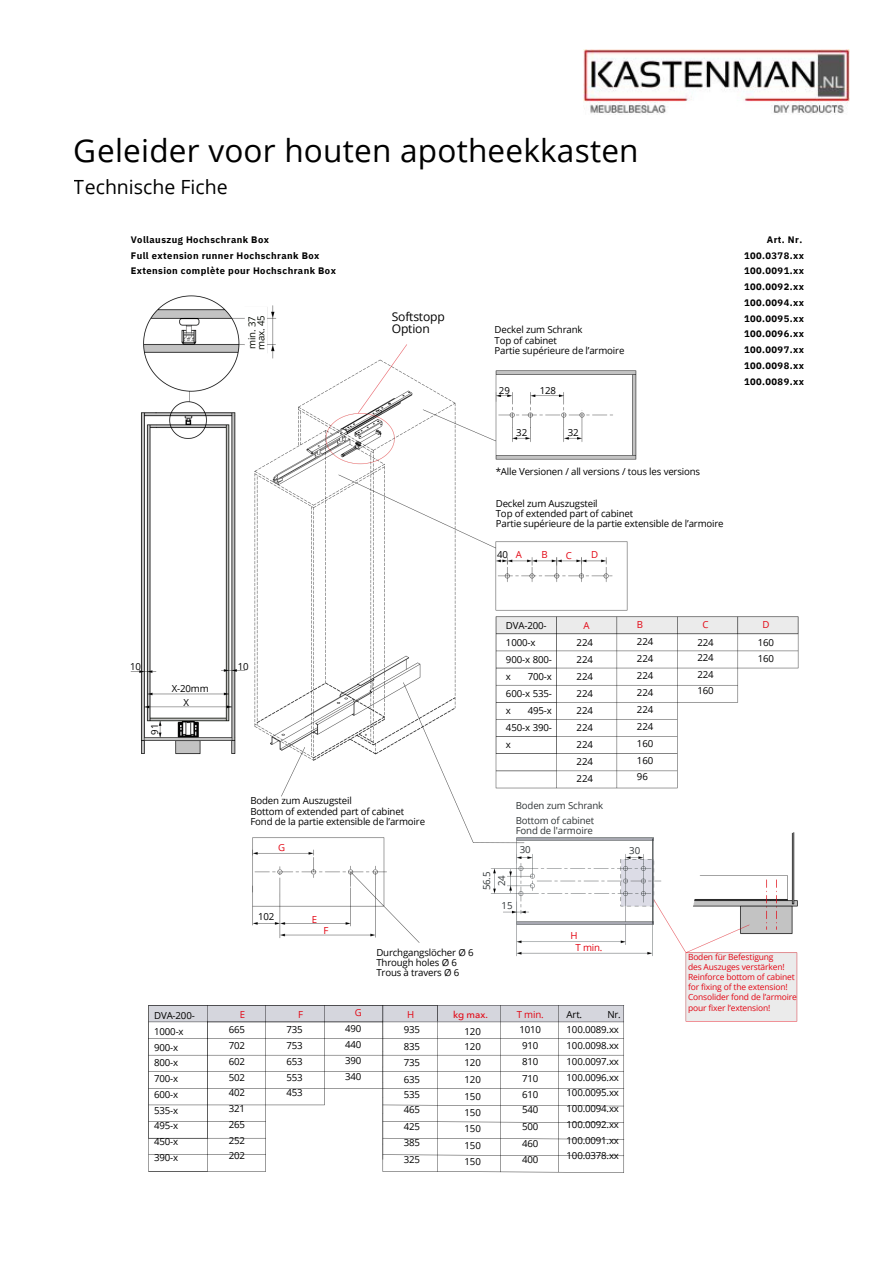
<style>
.page{position:relative;width:894px;height:1264px;background:#fff}
.page>*{position:absolute;margin:0;border:0;box-sizing:border-box;transform-origin:0 0}
.t1{font:31.5px "Open Sans";letter-spacing:.005em;color:#000}
.t2{font:19.5px "Open Sans";color:#000}
.t3{font:12.15px/12.5px "Open Sans";letter-spacing:-.015em;color:#000}
.t4{font:9.6px/15.8px "Open Sans";letter-spacing:-.015em;color:#000}
.t5{font:9.6px/14.7px "Open Sans";letter-spacing:-.015em;color:#313638}
.t6{font:9.6px/12.6px "Open Sans";letter-spacing:-.015em;color:#e30613}
.t7{font:9.6px/9px "Open Sans";letter-spacing:-.015em;color:#060a02}
.t8{font:500 9.6px "Avenir Next Arabic";color:#e30613}
.t9{font:700 9.45px/15.8px "IBM Plex Sans";letter-spacing:.045em;color:#000}
.t10{font:8.4px/10.2px "Open Sans";letter-spacing:-.015em;color:#e30613}
.s1{color:#e30613}
</style>
<div class="page">
<hr style="left:437px;top:1036px;width:1px;height:135px;background:#000">
<hr style="left:207px;top:1171px;width:59px;height:1px;background:#000">
<hr style="left:207px;top:1137px;width:59px;height:1px;background:#000">
<hr style="left:207px;top:1154px;width:59px;height:1px;background:#000">
<hr style="left:207px;top:1121px;width:59px;height:1px;background:#000">
<hr style="left:207px;top:1104px;width:117px;height:1px;background:#000">
<hr style="left:382px;top:1171px;width:242px;height:1px;background:#000">
<hr style="left:382px;top:1137px;width:242px;height:2px;background:#000">
<hr style="left:382px;top:1154px;width:242px;height:1px;background:#000">
<hr style="left:382px;top:1121px;width:241px;height:1px;background:#000">
<hr style="left:382px;top:1104px;width:241px;height:2px;background:#000">
<hr style="left:207px;top:1088px;width:417px;height:1px;background:#000">
<hr style="left:207px;top:1071px;width:416px;height:1px;background:#000">
<hr style="left:207px;top:1054px;width:416px;height:1px;background:#000">
<hr style="left:207px;top:1038px;width:416px;height:1px;background:#000">
<hr style="left:148px;top:1171px;width:59px;height:1px;background:#000">
<hr style="left:148px;top:1005px;width:1px;height:33px;background:#000">
<hr style="left:148px;top:1038px;width:59px;height:1px;background:#000">
<hr style="left:148px;top:1054px;width:59px;height:1px;background:#000">
<hr style="left:148px;top:1071px;width:59px;height:1px;background:#000">
<hr style="left:148px;top:1088px;width:59px;height:1px;background:#000">
<hr style="left:148px;top:1104px;width:59px;height:1px;background:#000">
<hr style="left:148px;top:1154px;width:59px;height:1px;background:#000">
<hr style="left:148px;top:1121px;width:59px;height:1px;background:#000">
<hr style="left:148px;top:1137px;width:59px;height:1px;background:#000">
<hr style="left:265px;top:1038px;width:1px;height:133px;background:#000">
<hr style="left:324px;top:1038px;width:1px;height:67px;background:#000">
<hr style="left:382px;top:1038px;width:1px;height:133px;background:#000">
<hr style="left:500px;top:1005px;width:1px;height:167px;background:#000">
<hr style="left:558px;top:1005px;width:1px;height:167px;background:#000">
<hr style="left:623px;top:1005px;width:1px;height:167px;background:#000">
<hr style="left:207px;top:1038px;width:1px;height:133px;background:#000">
<hr style="left:148px;top:1038px;width:1px;height:133px;background:#000">
<img style="left:130px;top:295px;width:669px;height:733px">
<img style="left:583px;top:49px;width:266px;height:66px">
<h1 class="t1" style="left:74px;top:128px;width:566px">Geleider voor houten apotheekkasten</h1>
<h2 class="t2" style="left:74px;top:173px;width:155px">Technische Fiche</h2>
<p class="t9" style="left:131px;top:231px;width:207px">Vollauszug Hochschrank Box<br>Full extension runner Hochschrank Box<br>Extension complète pour Hochschrank Box</p>
<p class="t9" style="left:743px;top:231px;width:62px;text-indent:23px">Art. Nr.<br>100.0378.xx<br>100.0091.xx<br>100.0092.xx<br>100.0094.xx<br>100.0095.xx<br>100.0096.xx<br>100.0097.xx<br>100.0098.xx<br>100.0089.xx</p>
<p class="t3" style="left:392px;top:310px;width:54px">Softstopp<br>Option</p>
<p class="t7" style="left:247px;top:350px;width:36px;rotate:-90deg">min. 37 max. 45</p>
<p class="t4" style="left:494px;top:324px;width:131px;line-height:10.2px">Deckel zum Schrank<br>Top of cabinet<br>Partie supérieure de l’armoire</p>
<p class="t4" style="left:499px;top:382px;width:12px">29</p>
<p class="t4" style="left:539px;top:382px;width:18px">128</p>
<p class="t4" style="left:516px;top:424px;width:12px">32</p>
<p class="t4" style="left:567px;top:424px;width:12px">32</p>
<p class="t4" style="left:495px;top:463px;width:206px">*Alle Versionen / all versions / tous les versions</p>
<p class="t4" style="left:495px;top:498px;width:229px;line-height:10.2px">Deckel zum Auszugsteil<br>Top of extended part of cabinet<br>Partie supérieure de la partie extensible de l’armoire</p>
<p class="t4" style="left:497px;top:546px;width:26px">40 <span class="s1">A</span></p>
<p class="t6" style="left:541px;top:547px;width:8px">B</p>
<p class="t6" style="left:565px;top:548px;width:8px">C</p>
<p class="t6" style="left:591px;top:548px;width:9px">D</p>
<p class="t4" style="left:130px;top:658px;width:12px">10</p>
<p class="t4" style="left:146px;top:734px;width:12px;rotate:-90deg">91</p>
<p class="t4" style="left:183px;top:681px;width:27px;line-height:13.8px;text-indent:-12px">X-20mm<br>X</p>
<p class="t4" style="left:238px;top:658px;width:12px">10</p>
<p class="t4" style="left:250px;top:795px;width:176px;line-height:10.2px">Boden zum Auszugsteil<br>Bottom of extended part of cabinet<br>Fond de la partie extensible de l’armoire</p>
<p class="t6" style="left:278px;top:840px;width:9px">G</p>
<p class="t4" style="left:258px;top:908px;width:18px">102</p>
<p class="t6" style="left:312px;top:912px;width:7px">E</p>
<p class="t6" style="left:323px;top:923px;width:6px">F</p>
<p class="t4" style="left:376px;top:947px;width:99px;line-height:10.2px">Durchgangslöcher Ø 6<br>Through holes Ø 6<br>Trous à travers Ø 6</p>
<p class="t4" style="left:506px;top:617px;width:47px;line-height:17px">DVA-200-<br>1000-x<br>900-x 800- x</p>
<p class="t6" style="left:583px;top:619px;width:8px">A</p>
<p class="t4" style="left:576px;top:634px;width:18px;line-height:17px;text-align:justify">224<br>224<br>224<br>224<br>224<br>224<br>224<br>224<br>224</p>
<p class="t5" style="left:515px;top:798px;width:89px">Boden zum Schrank<br>Bottom of cabinet</p>
<p class="t5" style="left:519px;top:821px;width:75px;line-height:18.8px;text-indent:-4px">Fond de l'armoire<br>30</p>
<p class="t4" style="left:506px;top:667px;width:47px;line-height:17px;text-align:justify;text-indent:22px">700-x 600-x 535- x</p>
<p class="t4" style="left:506px;top:701px;width:47px;line-height:17px;text-align:justify;text-indent:22px">495-x 450-x 390- x</p>
<p class="t5" style="left:478px;top:890px;width:20px;line-height:15.1px;text-align:center;rotate:-90deg">56.5<br>24</p>
<p class="t5" style="left:501px;top:898px;width:12px">15</p>
<p class="t6" style="left:575px;top:928px;width:28px;text-indent:-5px">H<br>T min.</p>
<p class="t6" style="left:636px;top:618px;width:8px">B</p>
<p class="t4" style="left:636px;top:633px;width:18px;line-height:17px;text-align:justify">224<br>224<br>224<br>224<br>224<br>224<br>160<br>160<br>96</p>
<p class="t5" style="left:629px;top:842px;width:12px">30</p>
<p class="t4" style="left:154px;top:1007px;width:42px">DVA-200-<br>1000-x<br>900-x<br>800-x<br>700-x<br>600-x<br>535-x<br>495-x<br>450-x<br>390-x</p>
<p class="t6" style="left:240px;top:1007px;width:7px">E</p>
<p class="t4" style="left:229px;top:1021px;width:18px;text-align:justify">665<br>702<br>602<br>502<br>402<br>321<br>265<br>252<br>202</p>
<p class="t6" style="left:298px;top:1007px;width:6px">F</p>
<p class="t4" style="left:286px;top:1021px;width:18px;text-align:justify">735<br>753<br>653<br>553<br>453</p>
<p class="t6" style="left:354px;top:1006px;width:9px">G</p>
<p class="t4" style="left:345px;top:1020px;width:18px;text-align:justify">490<br>440<br>390<br>340</p>
<p class="t6" style="left:407px;top:1008px;width:9px">H</p>
<p class="t4" style="left:403px;top:1020px;width:18px;line-height:17px">935<br>835</p>
<p class="t4" style="left:403px;top:1053px;width:18px;line-height:17px">735<br>635</p>
<p class="t4" style="left:403px;top:1087px;width:18px;line-height:14.7px">535<br>465</p>
<p class="t4" style="left:403px;top:1118px;width:18px">425<br>385</p>
<p class="t4" style="left:403px;top:1150px;width:18px">325</p>
<p class="t8" style="left:453px;top:1008px;width:36px">kg max.</p>
<p class="t4" style="left:464px;top:1022px;width:18px;text-align:justify">120<br>120<br>120</p>
<p class="t4" style="left:464px;top:1070px;width:18px;line-height:17px">120<br>150</p>
<p class="t4" style="left:464px;top:1103px;width:18px;line-height:17px;text-align:justify">150<br>150<br>150</p>
<p class="t4" style="left:464px;top:1153px;width:18px">150</p>
<p class="t6" style="left:516px;top:1007px;width:28px">T min.</p>
<p class="t4" style="left:519px;top:1021px;width:23px">1010<br>910<br>810</p>
<p class="t4" style="left:522px;top:1070px;width:18px;text-align:justify">710<br>610<br>540</p>
<p class="t4" style="left:522px;top:1118px;width:18px;line-height:17px">500<br>460</p>
<p class="t4" style="left:522px;top:1151px;width:18px">400</p>
<p class="t4" style="left:566px;top:1005px;width:17px">Art.</p>
<p class="t4" style="left:566px;top:1005px;width:56px;text-indent:41px">Nr.<br>100.0089.xx<br>100.0098.xx<br>100.0097.xx<br>100.0096.xx<br>100.0095.xx<br>100.0094.xx<br>100.0092.xx<br>100.0091.xx<br>100.0378.xx</p>
<p class="t6" style="left:702px;top:617px;width:8px">C</p>
<p class="t4" style="left:697px;top:634px;width:18px">224<br>224</p>
<p class="t4" style="left:697px;top:666px;width:18px">224<br>160</p>
<p class="t6" style="left:762px;top:618px;width:9px">D</p>
<p class="t4" style="left:757px;top:634px;width:18px">160<br>160</p>
<p class="t10" style="left:687px;top:951px;width:110px">Boden für Befestigung<br>des Auszuges verstärken!<br>Reinforce bottom of cabinet for fixing of the extension!<br>Consolider fond de l’armoire pour fixer l’extension!</p>
</div>
